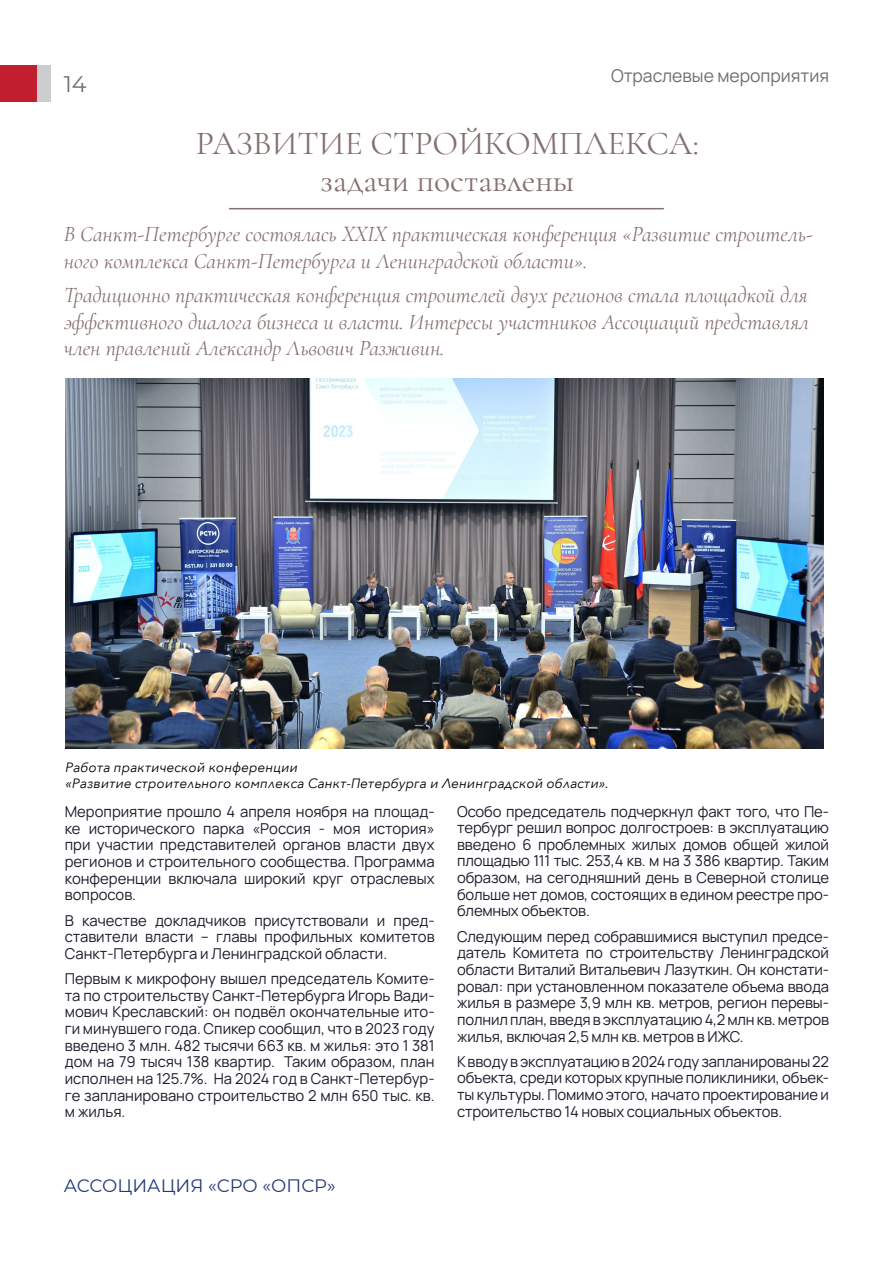
<style>
.page{position:relative;width:893px;height:1263px;background:#fff}
.page>*{position:absolute;margin:0;border:0;box-sizing:border-box;transform-origin:0 0}
.t1{font:33.6px/36.5px "Cormorant Garamond";color:#847170;text-align:center}
.t2{font:22.5px "Montserrat";color:#706f6f}
.t3{font:italic 21.9px/26.2px "Cormorant Garamond";color:#84706f}
.t4{font:18px "Montserrat";color:#233977}
.t5{font:17.55px "Manrope";color:#706f6f}
.t6{font:15px/16.6px "Manrope";letter-spacing:-.01em;color:#1a1d2a;text-align:justify}
.t7{font:italic 13.5px/16.2px "Avenir Next";color:#020203}
</style>
<div class="page">
<div style="left:6px;top:65px;width:45px;height:36px;background:#cbcdce"></div>
<div style="left:0;top:65px;width:37px;height:36px;background:#c11f2f"></div>
<hr style="left:229px;top:208px;width:435px;height:1px;background:#84706f">
<img style="left:66px;top:378px;width:757px;height:370px">
<h2 class="t2" style="left:64px;top:69px;width:24px">14</h2>
<p class="t5" style="left:611px;top:64px;width:220px">Отраслевые мероприятия</p>
<h1 class="t1" style="left:196px;top:125px;width:505px">РАЗВИТИЕ СТРОЙКОМПЛЕКСА: задачи поставлены</h1>
<h3 class="t3" style="left:64px;top:221px;width:750px">В Санкт-Петербурге состоялась XXIX практическая конференция «Развитие строитель&shy;ного комплекса Санкт-Петербурга и Ленинградской области».</h3>
<h3 class="t3" style="left:64px;top:282px;width:747px;text-align:justify">Традиционно практическая конференция строителей двух регионов стала площадкой для эффективного диалога бизнеса и власти. Интересы участников Ассоциаций представлял член правлений Александр Львович Разживин.</h3>
<p class="t7" style="left:66px;top:758px;width:545px">Работа практической конференции<br>«Развитие строительного комплекса Санкт-Петербурга и Ленинградской области».</p>
<p class="t6" style="left:65px;top:803px;width:371px">Мероприятие прошло 4 апреля ноября на площад&shy;ке исторического парка «Россия - моя история» при участии представителей органов власти двух регионов и строительного сообщества. Программа конференции включала широкий круг отраслевых вопросов.</p>
<p class="t6" style="left:65px;top:911px;width:371px">В качестве докладчиков присутствовали и пред&shy;ставители власти – главы профильных комитетов Санкт-Петербурга и Ленинградской области.</p>
<p class="t6" style="left:65px;top:969px;width:371px">Первым к микрофону вышел председатель Комите&shy;та по строительству Санкт-Петербурга Игорь Вади&shy;мович Креславский: он подвёл окончательные ито&shy;ги минувшего года. Спикер сообщил, что в 2023 году введено 3 млн. 482 тысячи 663 кв. м жилья: это 1 381 дом на 79 тысяч 138 квартир. Таким образом, план исполнен на 125.7%. На 2024 год в Санкт-Петербур&shy;ге запланировано строительство 2 млн 650 тыс. кв. м жилья.</p>
<p class="t6" style="left:457px;top:802px;width:374px">Особо председатель подчеркнул факт того, что Пе&shy;тербург решил вопрос долгостроев: в эксплуатацию введено 6 проблемных жилых домов общей жилой площадью 111 тыс. 253,4 кв. м на 3 386 квартир. Таким образом, на сегодняшний день в Северной столице больше нет домов, состоящих в едином реестре про&shy;блемных объектов.</p>
<p class="t6" style="left:457px;top:927px;width:374px">Следующим перед собравшимися выступил предсе&shy;датель Комитета по строительству Ленинградской области Виталий Витальевич Лазуткин. Он констати&shy;ровал: при установленном показателе объема ввода жилья в размере 3,9 млн кв. метров, регион перевы&shy;полнил план, введя в эксплуатацию 4,2 млн кв. метров жилья, включая 2,5 млн кв. метров в ИЖС.</p>
<p class="t6" style="left:457px;top:1052px;width:374px">К вводу в эксплуатацию в 2024 году запланированы 22 объекта, среди которых крупные поликлиники, объек&shy;ты культуры. Помимо этого, начато проектирование и строительство 14 новых социальных объектов.</p>
<p class="t4" style="left:64px;top:1173px;width:273px">АССОЦИАЦИЯ «СРО «ОПСР»</p>
</div>
